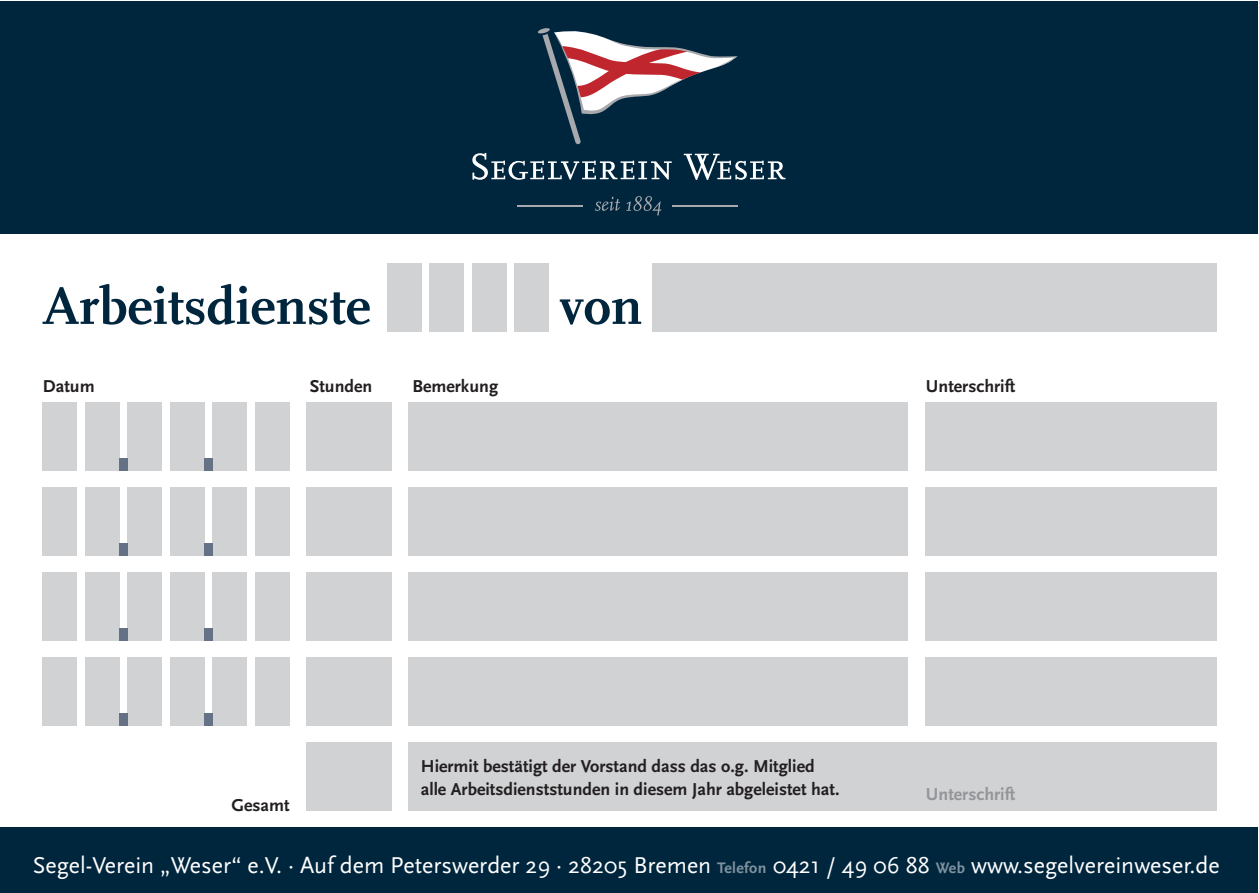
<style>
.page{position:relative;width:1259px;height:893px;background:#fff}
.page>*{position:absolute;margin:0;border:0;box-sizing:border-box;transform-origin:0 0}
.t1{font:700 54px "Scala";color:#00263e}
.t2{font:24px "Scala Sans";color:#fff}
.t3{font:700 18px/22.8px "Scala Sans";color:#231f20}
.t4{font:700 18px "Scala Sans";color:#939598}
.s1{font-weight:700;font-size:15.9px;color:rgb(255 255 255/.5)}
</style>
<div class="page">
<div style="left:306px;top:743px;width:85px;height:68px;background:#d1d2d4"></div>
<div style="left:408px;top:743px;width:808px;height:68px;background:#d1d2d4"></div>
<div style="left:0;top:2px;width:1257px;height:231px;background:#00263e"></div>
<div style="left:0;top:828px;width:1257px;height:65px;background:#00263e"></div>
<svg style="left:472px;top:153px;width:199px;height:27px"></svg>
<svg style="left:684px;top:154px;width:101px;height:26px"></svg>
<svg style="left:595px;top:197px;width:25px;height:14px"></svg>
<svg style="left:626px;top:196px;width:35px;height:19px"></svg>
<hr style="left:517px;top:205px;width:66px;height:2px;background:#a8a9ad">
<hr style="left:671px;top:205px;width:66px;height:2px;background:#a8a9ad">
<svg style="left:537px;top:28px;width:200px;height:116px"></svg>
<div style="left:652px;top:263px;width:564px;height:68px;background:#d1d2d4"></div>
<div style="left:43px;top:403px;width:34px;height:68px;background:#d1d2d4"></div>
<div style="left:85px;top:403px;width:34px;height:68px;background:#d1d2d4"></div>
<div style="left:128px;top:403px;width:34px;height:68px;background:#d1d2d4"></div>
<div style="left:170px;top:403px;width:34px;height:68px;background:#d1d2d4"></div>
<div style="left:213px;top:403px;width:34px;height:68px;background:#d1d2d4"></div>
<div style="left:255px;top:403px;width:34px;height:68px;background:#d1d2d4"></div>
<div style="left:306px;top:403px;width:85px;height:68px;background:#d1d2d4"></div>
<div style="left:408px;top:403px;width:499px;height:68px;background:#d1d2d4"></div>
<div style="left:924px;top:403px;width:292px;height:68px;background:#d1d2d4"></div>
<div style="left:119px;top:458px;width:9px;height:13px;background:#657285"></div>
<div style="left:204px;top:458px;width:9px;height:13px;background:#657285"></div>
<div style="left:43px;top:488px;width:34px;height:68px;background:#d1d2d4"></div>
<div style="left:85px;top:488px;width:34px;height:68px;background:#d1d2d4"></div>
<div style="left:128px;top:488px;width:34px;height:68px;background:#d1d2d4"></div>
<div style="left:170px;top:488px;width:34px;height:68px;background:#d1d2d4"></div>
<div style="left:213px;top:488px;width:34px;height:68px;background:#d1d2d4"></div>
<div style="left:255px;top:488px;width:34px;height:68px;background:#d1d2d4"></div>
<div style="left:306px;top:488px;width:85px;height:68px;background:#d1d2d4"></div>
<div style="left:408px;top:488px;width:499px;height:68px;background:#d1d2d4"></div>
<div style="left:924px;top:488px;width:292px;height:68px;background:#d1d2d4"></div>
<div style="left:119px;top:543px;width:9px;height:13px;background:#657285"></div>
<div style="left:204px;top:543px;width:9px;height:13px;background:#657285"></div>
<div style="left:43px;top:573px;width:34px;height:68px;background:#d1d2d4"></div>
<div style="left:85px;top:573px;width:34px;height:68px;background:#d1d2d4"></div>
<div style="left:128px;top:573px;width:34px;height:68px;background:#d1d2d4"></div>
<div style="left:170px;top:573px;width:34px;height:68px;background:#d1d2d4"></div>
<div style="left:213px;top:573px;width:34px;height:68px;background:#d1d2d4"></div>
<div style="left:255px;top:573px;width:34px;height:68px;background:#d1d2d4"></div>
<div style="left:306px;top:573px;width:85px;height:68px;background:#d1d2d4"></div>
<div style="left:408px;top:573px;width:499px;height:68px;background:#d1d2d4"></div>
<div style="left:924px;top:573px;width:292px;height:68px;background:#d1d2d4"></div>
<div style="left:119px;top:628px;width:9px;height:13px;background:#657285"></div>
<div style="left:204px;top:628px;width:9px;height:13px;background:#657285"></div>
<div style="left:43px;top:658px;width:34px;height:68px;background:#d1d2d4"></div>
<div style="left:85px;top:658px;width:34px;height:68px;background:#d1d2d4"></div>
<div style="left:128px;top:658px;width:34px;height:68px;background:#d1d2d4"></div>
<div style="left:170px;top:658px;width:34px;height:68px;background:#d1d2d4"></div>
<div style="left:213px;top:658px;width:34px;height:68px;background:#d1d2d4"></div>
<div style="left:255px;top:658px;width:34px;height:68px;background:#d1d2d4"></div>
<div style="left:306px;top:658px;width:85px;height:68px;background:#d1d2d4"></div>
<div style="left:408px;top:658px;width:499px;height:68px;background:#d1d2d4"></div>
<div style="left:924px;top:658px;width:292px;height:68px;background:#d1d2d4"></div>
<div style="left:119px;top:713px;width:9px;height:13px;background:#657285"></div>
<div style="left:204px;top:713px;width:9px;height:13px;background:#657285"></div>
<div style="left:387px;top:263px;width:34px;height:68px;background:#d1d2d4"></div>
<div style="left:430px;top:263px;width:34px;height:68px;background:#d1d2d4"></div>
<div style="left:472px;top:263px;width:34px;height:68px;background:#d1d2d4"></div>
<div style="left:515px;top:263px;width:34px;height:68px;background:#d1d2d4"></div>
<h1 class="t1" style="left:43px;top:276px;width:330px">Arbeitsdienste</h1>
<p class="t3" style="left:43px;top:375px;width:53px">Datum</p>
<p class="t3" style="left:310px;top:375px;width:64px">Stunden</p>
<h1 class="t1" style="left:560px;top:276px;width:84px">von</h1>
<p class="t3" style="left:412px;top:375px;width:87px">Bemerkung</p>
<p class="t3" style="left:926px;top:375px;width:91px">Unterschrift</p>
<p class="t3" style="left:231px;top:794px;width:60px">Gesamt</p>
<p class="t3" style="left:421px;top:755px;width:420px">Hiermit bestätigt der Vorstand dass das o.g. Mitglied alle Arbeitsdienststunden in diesem Jahr abgeleistet hat.</p>
<p class="t4" style="left:926px;top:784px;width:91px">Unterschrift</p>
<h2 class="t2" style="left:33px;top:852px;width:1188px">Segel-Verein „Weser“ e.V. · Auf dem Peterswerder 29 · 28205 Bremen <span class="s1">Telefon</span> 0421 / 49 06 88 <span class="s1">Web</span> www.segelvereinweser.de</h2>
</div>
